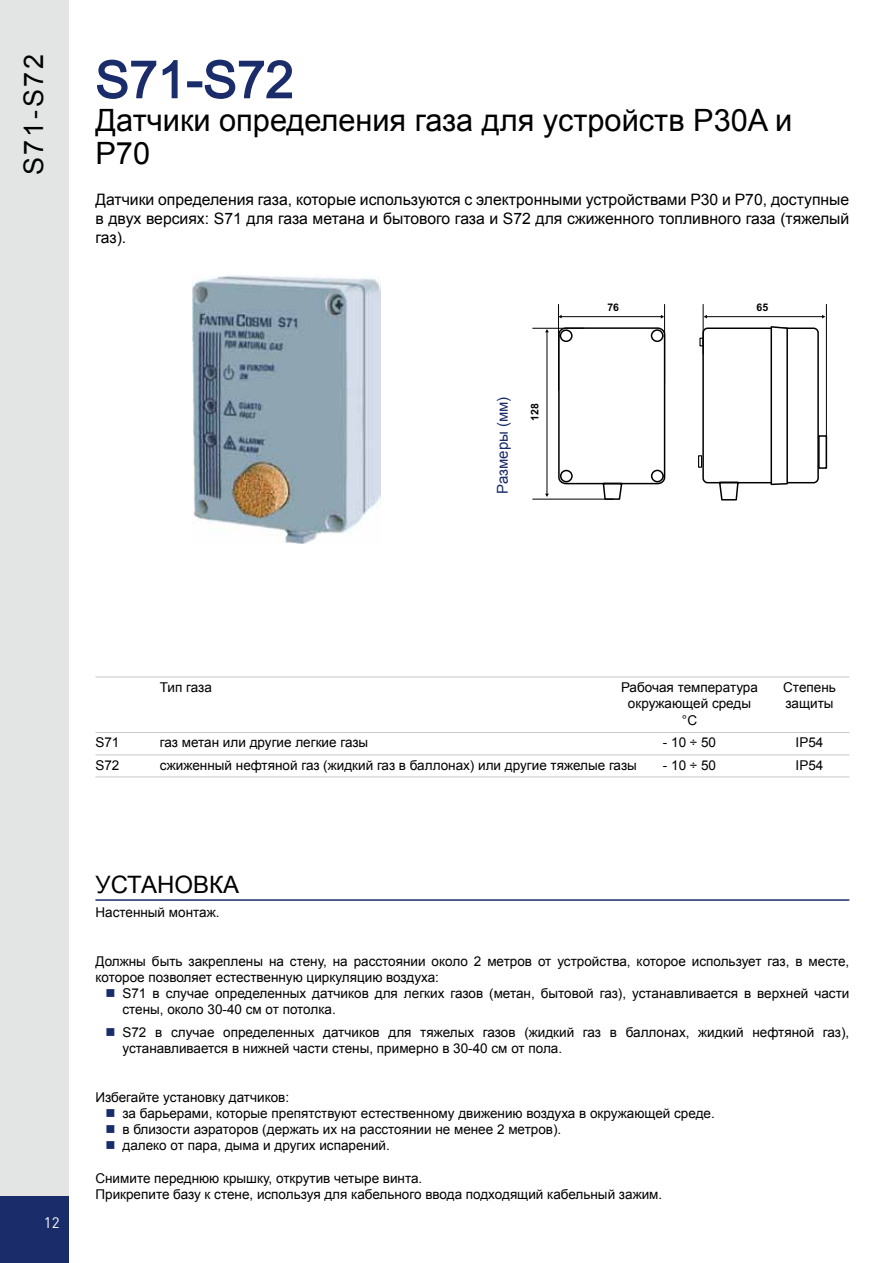
<style>
.page{position:relative;width:893px;height:1263px;background:#fff}
.page>*{position:absolute;margin:0;border:0;box-sizing:border-box;transform-origin:0 0}
.t1{font:51px "Arial";color:#1a2c69}
.t2{font:30.75px/33px "Arial";color:#000}
.t3{font:27px "Arial";letter-spacing:.1em;color:#000}
.t4{font:24px "Arial";color:#000}
.t5{font:15.75px/18.9px "Arial";color:#000;text-align:justify}
.t6{font:15px "Arial";color:#1a2c69}
.t7{font:15px "DIN";color:#fff}
.t8{font:13.5px/16.2px "Arial";color:#000}
.t9{font:700 10.5px "Arial";color:#000}
</style>
<div class="page">
<div style="left:0;top:0;width:68px;height:1263px;background:#e3e4e4"></div>
<div style="left:0;top:1196px;width:68px;height:67px;background:#1a2c69"></div>
<svg style="left:97px;top:59px;width:81px;height:40px"></svg>
<div style="left:187px;top:81px;width:15px;height:6px;border:2px solid #1a2c69"></div>
<svg style="left:204px;top:59px;width:88px;height:40px"></svg>
<hr style="left:95px;top:899px;width:754px;height:2px;background:#1a2c69">
<hr style="left:95px;top:754px;width:754px;height:1px;background:#c6c7c8">
<hr style="left:95px;top:776px;width:754px;height:1px;background:#c6c7c8">
<hr style="left:95px;top:732px;width:754px;height:1px;background:#c6c7c8">
<hr style="left:95px;top:677px;width:754px;height:1px;background:#c6c7c8">
<img style="left:192px;top:276px;width:188px;height:267px">
<svg style="left:557px;top:327px;width:213px;height:173px"></svg>
<svg style="left:770px;top:325px;width:57px;height:161px"></svg>
<div style="left:699px;top:338px;width:5px;height:8px;border:1px solid #000"></div>
<div style="left:698px;top:455px;width:4px;height:13px;border:1px solid #000"></div>
<hr style="left:703px;top:304px;width:1px;height:50px;background:#000">
<hr style="left:826px;top:304px;width:1px;height:164px;background:#000">
<hr style="left:532px;top:328px;width:52px;height:1px;background:#000">
<hr style="left:532px;top:499px;width:82px;height:1px;background:#000">
<hr style="left:558px;top:304px;width:1px;height:87px;background:#000">
<hr style="left:664px;top:304px;width:1px;height:80px;background:#000">
<hr style="left:561px;top:316px;width:100px;height:1px;background:#000">
<hr style="left:547px;top:332px;width:1px;height:162px;background:#000">
<hr style="left:706px;top:316px;width:117px;height:1px;background:#000">
<h3 class="t3" style="left:16px;top:175px;width:123px;rotate:-90deg">S71-S72</h3>
<h1 class="t1" style="left:95px;top:46px;width:200px">S71-S72</h1>
<h2 class="t2" style="left:95px;top:104px;width:698px">Датчики определения газа для устройств P30A и<br>P70</h2>
<p class="t5" style="left:95px;top:190px;width:755px">Датчики определения газа, которые используются с электронными устройствами P30 и P70, доступные в двух версиях: S71 для газа метана и бытового газа и S72 для сжиженного топливного газа (тяжелый газ).</p>
<p class="t6" style="left:493px;top:494px;width:99px;rotate:-90deg">Размеры (мм)</p>
<p class="t9" style="left:528px;top:420px;width:19px;rotate:-90deg">128</p>
<p class="t9" style="left:607px;top:300px;width:13px">76</p>
<p class="t9" style="left:756px;top:300px;width:13px">65</p>
<p class="t8" style="left:160px;top:679px;width:53px">Тип газа</p>
<p class="t8" style="left:621px;top:679px;width:156px">Рабочая температура С</p>
<p class="t8" style="left:793px;top:679px;width:44px">тепень</p>
<p class="t8" style="left:628px;top:695px;width:125px">окружающей среды</p>
<p class="t8" style="left:785px;top:695px;width:50px">защиты</p>
<p class="t8" style="left:682px;top:712px;width:15px">°C</p>
<p class="t8" style="left:95px;top:734px;width:26px">S71</p>
<p class="t8" style="left:160px;top:734px;width:210px">газ метан или другие легкие газы</p>
<p class="t8" style="left:663px;top:734px;width:55px">- 10 ÷ 50</p>
<p class="t8" style="left:796px;top:734px;width:29px">I P54</p>
<p class="t8" style="left:95px;top:757px;width:26px">S72</p>
<p class="t8" style="left:160px;top:757px;width:478px">сжиженный нефтяной газ (жидкий газ в баллонах) или другие тяжелые газы</p>
<p class="t8" style="left:663px;top:757px;width:55px">- 10 ÷ 50</p>
<p class="t8" style="left:796px;top:757px;width:29px">I P54</p>
<p class="t7" style="left:44px;top:1213px;width:17px">12</p>
<h3 class="t4" style="left:95px;top:869px;width:145px">УСТАН ОВКА</h3>
<p class="t8" style="left:95px;top:904px;width:126px">Настенный монтаж.</p>
<p class="t8" style="left:95px;top:953px;width:755px">Должны быть закреплены на стену, на расстоянии около 2 метров от устройства, которое использует газ, в месте, которое позволяет естественную циркуляцию воздуха:</p>
<p class="t8" style="left:122px;top:985px;width:728px">S71 в случае определенных датчиков для легких газов (метан, бытовой газ), устанавливается в верхней части стены, около 30-40 см от потолка.</p>
<p class="t8" style="left:122px;top:1024px;width:728px">S72 в случае определенных датчиков для тяжелых газов (жидкий газ в баллонах, жидкий нефтяной газ), устанавливается в нижней части стены, примерно в 30-40 cм от пола.</p>
<p class="t8" style="left:122px;top:1089px;width:594px;text-indent:-27px">Избегайте установку датчиков:<br>за барьерами, которые препятствуют естественному движению воздуха в окружающей среде. в близости аэраторов (держать их на расстоянии не менее 2 метров).<br>далеко от пара, дыма и других испарений.</p>
<p class="t8" style="left:95px;top:1170px;width:568px">Снимите переднюю крышку, открутив четыре винта.<br>П рикрепите базу к стене, используя для кабельного ввода подходящий кабельный зажим.</p>
</div>
